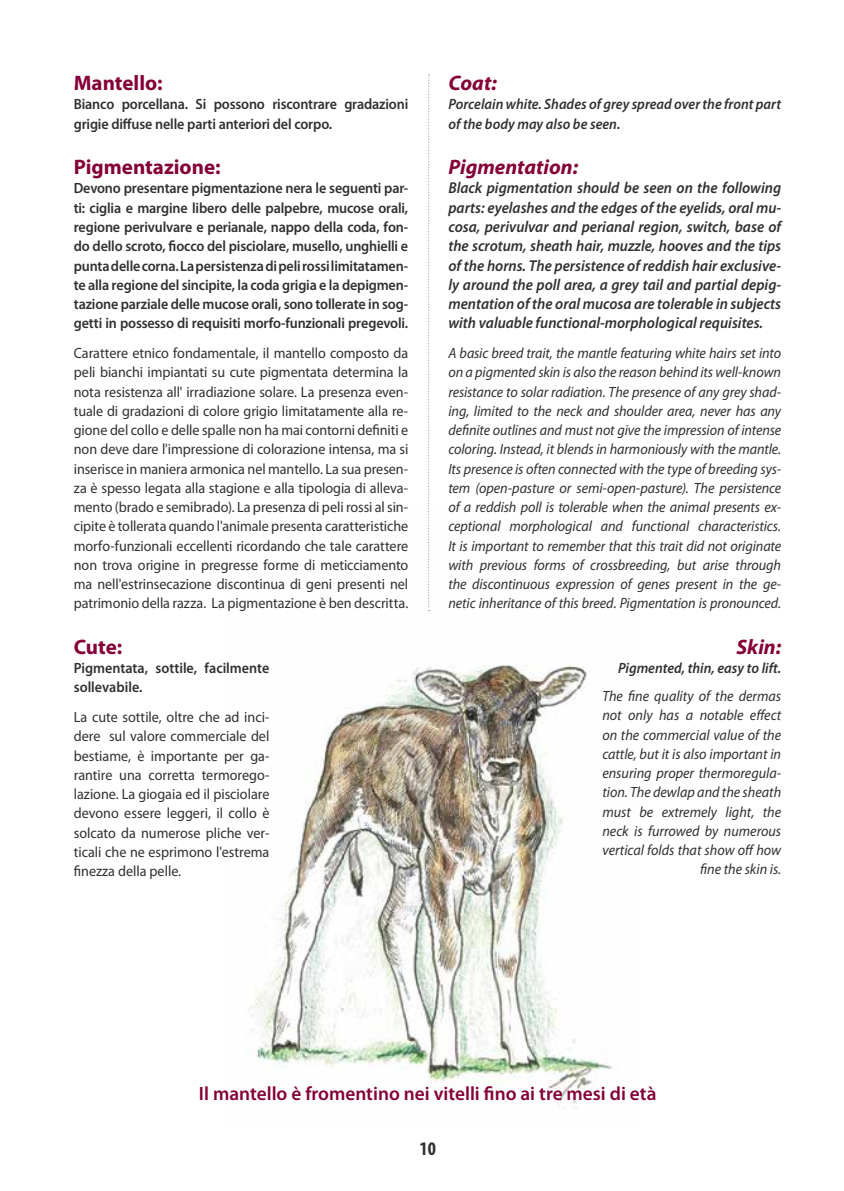
<style>
.page{position:relative;width:844px;height:1191px;background:#fff}
.page>*{position:absolute;margin:0;border:0;box-sizing:border-box;transform-origin:0 0}
.t1{font:700 21px "Myriad Pro";color:#840037}
.t2{font:italic 700 21px "Myriad Pro";color:#840037}
.t3{font:600 19.25px "Myriad Pro";color:#840037}
.t4{font:700 condensed 19.25px "Myriad Pro";color:#312f32}
.t5{font:italic 600 15.75px/19.2px "Myriad Pro";color:#312f32;text-align:justify;scale:.95 1}
.t6{font:italic 14.88px/19.2px "Myriad Pro";color:#312f32;text-align:justify;scale:.95 1}
.t7{font:14.88px/19.2px "Myriad Pro";color:#312f32;text-align:justify;scale:.95 1}
.t8{font:600 14.88px/19.2px "Myriad Pro";letter-spacing:-.01em;color:#312f32;scale:.95 1}
.t9{font:italic 600 14.88px/19.2px "Myriad Pro";color:#312f32;scale:.95 1}
</style>
<div class="page">
<img style="left:250px;top:506px;width:363px;height:603px">
<svg style="left:428px;top:74px;width:1px;height:537px"></svg>
<h1 class="t1" style="left:74px;top:69px;width:90px">Mantello:</h1>
<p class="t8" style="left:74px;top:94px;width:353px">Bianco porcellana. Si possono riscontrare gradazioni grigie diffuse nelle parti anteriori del corpo.</p>
<h1 class="t1" style="left:74px;top:153px;width:148px">Pigmentazione:</h1>
<p class="t8" style="left:74px;top:178px;width:353px;text-align:justify">Devono presentare pigmentazione nera le seguenti par&shy;ti: ciglia e margine libero delle palpebre, mucose orali, regione perivulvare e perianale, nappo della coda, fon&shy;do dello scroto, fiocco del pisciolare, musello, unghielli e punta delle corna. La persistenza di peli rossi limitatamen&shy;te alla regione del sincipite, la coda grigia e la depigmen&shy;tazione parziale delle mucose orali, sono tollerate in sog&shy;getti in possesso di requisiti morfo-funzionali pregevoli.</p>
<p class="t7" style="left:74px;top:343px;width:353px">Carattere etnico fondamentale, il mantello composto da peli bianchi impiantati su cute pigmentata determina la nota resistenza all' irradiazione solare. La presenza even&shy;tuale di gradazioni di colore grigio limitatamente alla re&shy;gione del collo e delle spalle non ha mai contorni definiti e non deve dare l'impressione di colorazione intensa, ma si inserisce in maniera armonica nel mantello. La sua presen&shy;za è spesso legata alla stagione e alla tipologia di alleva&shy;mento (brado e semibrado). La presenza di peli rossi al sin&shy;cipite è tollerata quando l'animale presenta caratteristiche morfo-funzionali eccellenti ricordando che tale carattere non trova origine in pregresse forme di meticciamento ma nell'estrinsecazione discontinua di geni presenti nel patrimonio della razza. La pigmentazione è ben descritta.</p>
<h1 class="t1" style="left:74px;top:633px;width:50px">Cute:</h1>
<p class="t8" style="left:74px;top:658px;width:207px">Pigmentata, sottile, facilmente sollevabile.</p>
<p class="t7" style="left:74px;top:707px;width:207px">La cute sottile, oltre che ad inci&shy;dere sul valore commerciale del bestiame, è importante per ga&shy;rantire una corretta termorego&shy;lazione. La giogaia ed il pisciolare devono essere leggeri, il collo è solcato da numerose pliche ver&shy;ticali che ne esprimono l'estrema finezza della pelle.</p>
<h1 class="t2" style="left:448px;top:69px;width:50px">Coat:</h1>
<p class="t9" style="left:448px;top:94px;width:352px">Porcelain white. Shades of grey spread over the front part of the body may also be seen.</p>
<h1 class="t2" style="left:448px;top:153px;width:131px">Pigmentation:</h1>
<p class="t5" style="left:448px;top:178px;width:352px">Black pigmentation should be seen on the following parts: eyelashes and the edges of the eyelids, oral mu&shy;cosa, perivulvar and perianal region, switch, base of the scrotum, sheath hair, muzzle, hooves and the tips of the horns. The persistence of reddish hair exclusive&shy;ly around the poll area, a grey tail and partial depig&shy;mentation of the oral mucosa are tolerable in subjects with valuable functional-morphological requisites.</p>
<p class="t6" style="left:448px;top:343px;width:352px">A basic breed trait, the mantle featuring white hairs set into on a pigmented skin is also the reason behind its well-known resistance to solar radiation. The presence of any grey shad&shy;ing, limited to the neck and shoulder area, never has any definite outlines and must not give the impression of intense coloring. Instead, it blends in harmoniously with the mantle.<br>Its presence is often connected with the type of breeding sys&shy;tem (open-pasture or semi-open-pasture). The persistence of a reddish poll is tolerable when the animal presents ex&shy;ceptional morphological and functional characteristics.<br>It is important to remember that this trait did not originate with previous forms of crossbreeding, but arise through the discontinuous expression of genes present in the ge&shy;netic inheritance of this breed. Pigmentation is pronounced.</p>
<h1 class="t2" style="left:736px;top:633px;width:46px">Skin:</h1>
<p class="t9" style="left:618px;top:658px;width:173px">Pigmented, thin, easy to lift.</p>
<p class="t6" style="left:602px;top:686px;width:190px;text-align:right">The fine quality of the dermas not only has a notable effect on the commercial value of the cattle, but it is also important in ensuring proper thermoregula&shy;tion. The dewlap and the sheath must be extremely light, the neck is furrowed by numerous vertical folds that show off how fine the skin is.</p>
<p class="t3" style="left:199px;top:1081px;width:459px">Il mantello è fromentino nei vitelli fino ai tre mesi di età</p>
<p class="t4" style="left:419px;top:1136px;width:18px">10</p>
</div>
